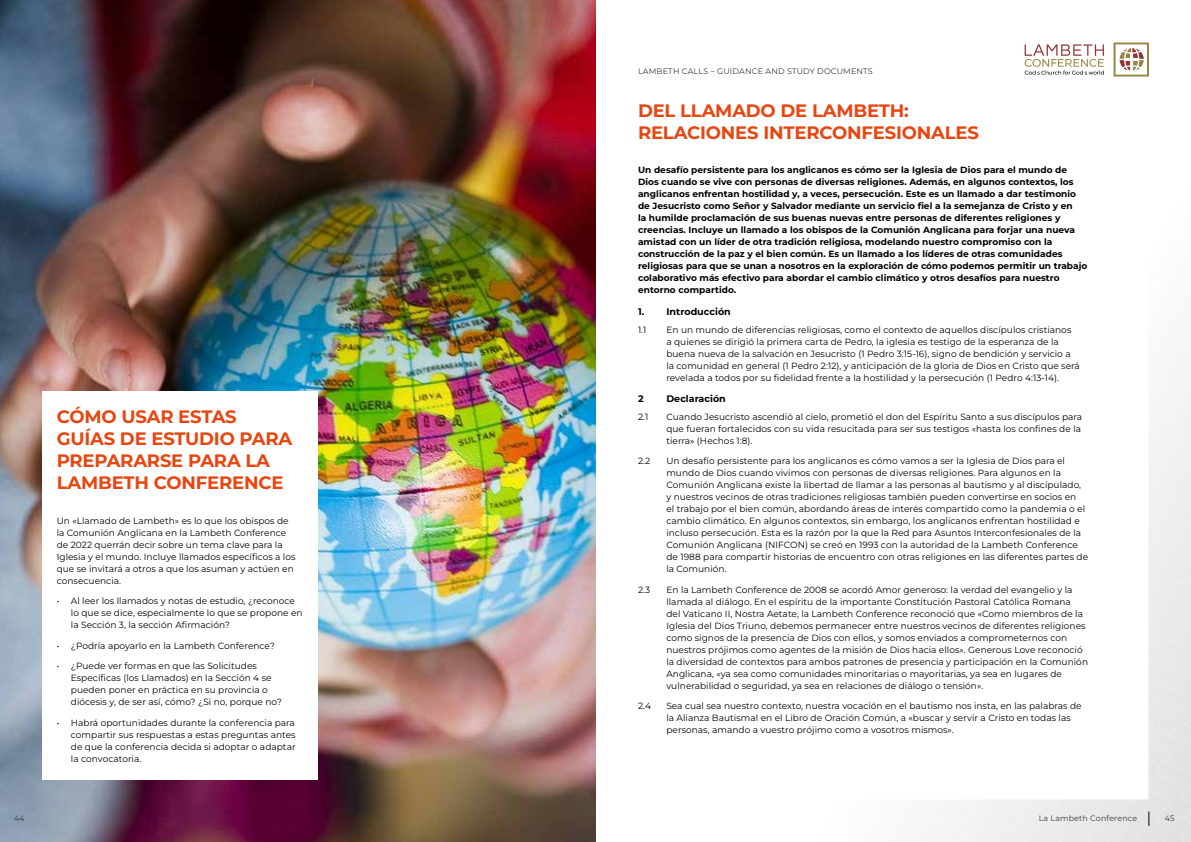
<style>
.page{position:relative;width:1191px;height:842px;background:#fff}
.page>*{position:absolute;margin:0;border:0;box-sizing:border-box;transform-origin:0 0}
.t1{font:700 18px/22px "Montserrat";letter-spacing:-.01em;color:#e84610}
.t2{font:700 9.5px "Montserrat";letter-spacing:.005em;color:#000}
.t3{font:9px/12px "Montserrat";letter-spacing:.005em;color:#000}
.t4{font:700 9px/12px "Montserrat";letter-spacing:.005em;color:#000}
.t5{font:8px "Montserrat";letter-spacing:.02em;color:#3c3c3b}
.t6{font:7.9px "Montserrat";letter-spacing:.02em;color:#3c3c3b}
</style>
<div class="page">
<img style="left:595px;top:0;width:596px;height:842px">
<img style="left:0;top:0;width:595px;height:842px">
<div style="left:43px;top:391px;width:274px;height:389px;background:#fff"></div>
<svg style="left:1024px;top:44px;width:80px;height:31px"></svg>
<svg style="left:1113px;top:43px;width:36px;height:34px"></svg>
<svg style="left:1148px;top:812px;width:1px;height:14px"></svg>
<h1 class="t1" style="left:57px;top:405px;width:237px">CÓMO USAR ESTAS<br>GUÍAS DE ESTUDIO PARA<br>PREPARARSE PARA LA<br>LAMBETH CONFERENCE</h1>
<p class="t3" style="left:57px;top:514px;width:240px">Un «Llamado de Lambeth» es lo que los obispos de la Comunión Anglicana en la Lambeth Conference de 2022 querrán decir sobre un tema clave para la Iglesia y el mundo. Incluye llamados específicos a los que se invitará a otros a que los asuman y actúen en consecuencia.</p>
<p class="t3" style="left:71px;top:595px;width:233px;text-indent:-14px">• Al leer los llamados y notas de estudio, ¿reconoce lo que se dice, especialmente lo que se propone en la Sección 3, la sección Afirmación?</p>
<p class="t3" style="left:57px;top:639px;width:220px">• ¿Podría apoyarlo en la Lambeth Conference?</p>
<p class="t3" style="left:71px;top:660px;width:212px;text-indent:-14px">• ¿Puede ver formas en que las Solicitudes Específicas (los Llamados) en la Sección 4 se pueden poner en práctica en su provincia o diócesis y, de ser así, cómo? ¿Si no, porque no?</p>
<p class="t3" style="left:71px;top:716px;width:226px;text-align:justify;text-indent:-14px">• Habrá oportunidades durante la conferencia para compartir sus respuestas a estas preguntas antes de que la conferencia decida si adoptar o adaptar la convocatoria.</p>
<p class="t5" style="left:638px;top:65px;width:236px">LAMBETH CALLS – GUIDANCE AND STUDY DOCUMENTS</p>
<h1 class="t1" style="left:638px;top:99px;width:342px">DEL LLAMADO DE LAMBETH:<br>RELACIONES INTERCONFESIONALES</h1>
<p class="t4" style="left:638px;top:164px;width:451px">Un desafío persistente para los anglicanos es cómo ser la Iglesia de Dios para el mundo de Dios cuando se vive con personas de diversas religiones. Además, en algunos contextos, los anglicanos enfrentan hostilidad y, a veces, persecución. Este es un llamado a dar testimonio de Jesucristo como Señor y Salvador mediante un servicio fiel a la semejanza de Cristo y en<br>la humilde proclamación de sus buenas nuevas entre personas de diferentes religiones y creencias. Incluye un llamado a los obispos de la Comunión Anglicana para forjar una nueva amistad con un líder de otra tradición religiosa, modelando nuestro compromiso con la construcción de la paz y el bien común. Es un llamado a los líderes de otras comunidades religiosas para que se unan a nosotros en la exploración de cómo podemos permitir un trabajo colaborativo más efectivo para abordar el cambio climático y otros desafíos para nuestro entorno compartido.</p>
<p class="t2" style="left:638px;top:305px;width:94px">1. Introducción</p>
<p class="t3" style="left:638px;top:323px;width:10px">1.1</p>
<p class="t3" style="left:666px;top:323px;width:415px">En un mundo de diferencias religiosas, como el contexto de aquellos discípulos cristianos<br>a quienes se dirigió la primera carta de Pedro, la iglesia es testigo de la esperanza de la buena nueva de la salvación en Jesucristo (1 Pedro 3:15-16), signo de bendición y servicio a la comunidad en general (1 Pedro 2:12), y anticipación de la gloria de Dios en Cristo que será revelada a todos por su fidelidad frente a la hostilidad y la persecución (1 Pedro 4:13-14).</p>
<p class="t2" style="left:638px;top:392px;width:7px">2</p>
<p class="t2" style="left:666px;top:392px;width:61px">Declaración</p>
<p class="t3" style="left:638px;top:410px;width:12px">2.1</p>
<p class="t3" style="left:666px;top:410px;width:417px;text-align:justify">Cuando Jesucristo ascendió al cielo, prometió el don del Espíritu Santo a sus discípulos para que fueran fortalecidos con su vida resucitada para ser sus testigos «hasta los confines de la tierra» (Hechos 1:8).</p>
<p class="t3" style="left:638px;top:455px;width:14px">2.2</p>
<p class="t3" style="left:666px;top:455px;width:423px">Un desafío persistente para los anglicanos es cómo vamos a ser la Iglesia de Dios para el mundo de Dios cuando vivimos con personas de diversas religiones. Para algunos en la Comunión Anglicana existe la libertad de llamar a las personas al bautismo y al discipulado, y nuestros vecinos de otras tradiciones religiosas también pueden convertirse en socios en<br>el trabajo por el bien común, abordando áreas de interés compartido como la pandemia o el cambio climático. En algunos contextos, sin embargo, los anglicanos enfrentan hostilidad e incluso persecución. Esta es la razón por la que la Red para Asuntos Interconfesionales de la Comunión Anglicana (NIFCON) se creó en 1993 con la autoridad de la Lambeth Conference de 1988 para compartir historias de encuentro con otras religiones en las diferentes partes de la Comunión.</p>
<p class="t3" style="left:638px;top:583px;width:14px">2.3</p>
<p class="t3" style="left:666px;top:583px;width:423px">En la Lambeth Conference de 2008 se acordó Amor generoso: la verdad del evangelio y la llamada al diálogo. En el espíritu de la importante Constitución Pastoral Católica Romana<br>del Vaticano II, Nostra Aetate, la Lambeth Conference reconoció que «Como miembros de la Iglesia del Dios Triuno, debemos permanecer entre nuestros vecinos de diferentes religiones como signos de la presencia de Dios con ellos, y somos enviados a comprometernos con nuestros prójimos como agentes de la misión de Dios hacia ellos». Generous Love reconoció la diversidad de contextos para ambos patrones de presencia y participación en la Comunión Anglicana, «ya sea como comunidades minoritarias o mayoritarias, ya sea en lugares de vulnerabilidad o seguridad, ya sea en relaciones de diálogo o tensión».</p>
<p class="t3" style="left:638px;top:700px;width:15px">2.4</p>
<p class="t3" style="left:666px;top:700px;width:417px">Sea cual sea nuestro contexto, nuestra vocación en el bautismo nos insta, en las palabras de la Alianza Bautismal en el Libro de Oración Común, a «buscar y servir a Cristo en todas las personas, amando a vuestro prójimo como a vosotros mismos».</p>
<p class="t6" style="left:14px;top:813px;width:12px">44</p>
<p class="t6" style="left:1038px;top:813px;width:100px">La Lambeth Conference</p>
<p class="t6" style="left:1164px;top:813px;width:11px">45</p>
</div>
